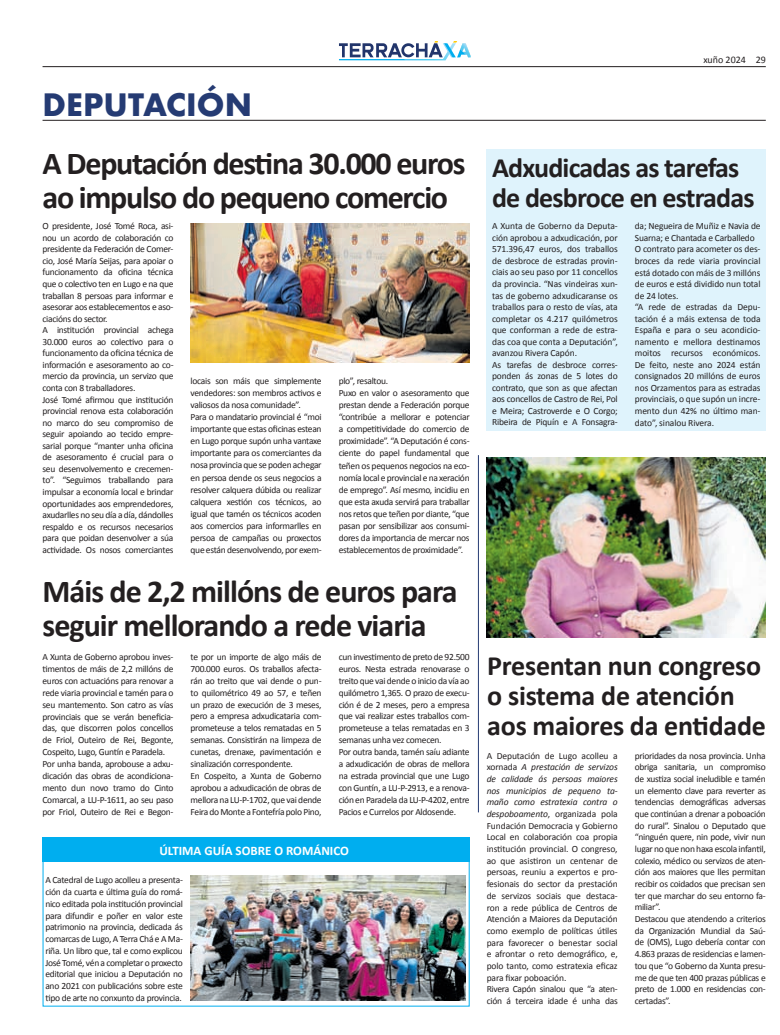
<style>
.page{position:relative;width:780px;height:1035px;background:#fff}
.page>*{position:absolute;margin:0;border:0;box-sizing:border-box;transform-origin:0 0}
.t1{font:700 32px/34px "Calibri";letter-spacing:-.04em;color:#231f20}
.t2{font:700 30px "Futura";color:#253b73}
.t3{font:700 28px/30px "Calibri";letter-spacing:-.02em;color:#231f20}
.t4{font:700 13px "Calibri";color:#fff}
.t5{font:10px "Calibri";color:#231f20}
.t6{font:9.5px/11.9px "Calibri";letter-spacing:-.03em;color:#231f20}
.t7{font:9.5px/11.5px "Calibri";letter-spacing:-.01em;color:#231f20}
.s1{font-style:italic}
</style>
<div class="page">
<hr style="left:43px;top:66px;width:722px;height:1px;background:#231f20">
<svg style="left:339px;top:41px;width:131px;height:19px"></svg>
<svg style="left:42px;top:837px;width:428px;height:170px"></svg>
<div style="left:43px;top:837px;width:426px;height:25px;background:#00aeef"></div>
<img style="left:191px;top:875px;width:275px;height:126px">
<hr style="left:43px;top:120px;width:722px;height:1px;background:#231f20">
<img style="left:486px;top:458px;width:279px;height:179px">
<div style="left:486px;top:150px;width:280px;height:281px;background:#dff3fc"></div>
<img style="left:190px;top:223px;width:279px;height:140px">
<hr style="left:478px;top:455px;width:1px;height:357px;background:#253b73">
<h2 class="t2" style="left:43px;top:83px;width:211px">DEPUTACIÓN</h2>
<h1 class="t1" style="left:43px;top:144px;width:424px">A Deputación destina 30.000 euros ao impulso do pequeno comercio</h1>
<p class="t6" style="left:43px;top:220px;width:132px;line-height:11.6px">O presidente, José Tomé Roca, asi&shy;nou un acordo de colaboración co presidente da Federación de Comer&shy;cio, José María Seijas, para apoiar o funcionamento da oficina técnica que o colectivo ten en Lugo e na que traballan 8 persoas para informar e asesorar aos establecementos e aso&shy;ciacións do sector.<br>A institución provincial achega 30.000 euros ao colectivo para o funcionamento da oficina técnica de información e asesoramento ao co&shy;mercio da provincia, un servizo que conta con 8 traballadores.<br>José Tomé afirmou que institución provincial renova esta colaboración no marco do seu compromiso de seguir apoiando ao tecido empre&shy;sarial porque “manter unha oficina de asesoramento é crucial para o seu desenvolvemento e crecemen&shy;to”. “Seguimos traballando para impulsar a economía local e brindar oportunidades aos emprendedores, axudarlles no seu día a día, dándolles respaldo e os recursos necesarios para que poidan desenvolver a súa actividade. Os nosos comerciantes</p>
<p class="t6" style="left:190px;top:374px;width:132px">locais son máis que simplemente vendedores: son membros activos e valiosos da nosa comunidade”.<br>Para o mandatario provincial é “moi importante que estas oficinas estean en Lugo porque supón unha vantaxe importante para os comerciantes da nosa provincia que se poden achegar en persoa dende os seus negocios a resolver calquera dúbida ou realizar calquera xestión cos técnicos, ao igual que tamén os técnicos acoden aos comercios para informarlles en persoa de campañas ou proxectos que están desenvolvendo, por exem-</p>
<p class="t6" style="left:338px;top:374px;width:132px">plo”, resaltou.<br>Puxo en valor o asesoramento que prestan dende a Federación porque “contribúe a mellorar e potenciar a competitividade do comercio de proximidade”. “A Deputación é cons&shy;ciente do papel fundamental que teñen os pequenos negocios na eco&shy;nomía local e provincial e na xeración de emprego”. Así mesmo, incidiu en que esta axuda servirá para traballar nos retos que teñen por diante, “que pasan por sensibilizar aos consumi&shy;dores da importancia de mercar nos establecementos de proximidade”.</p>
<h1 class="t1" style="left:43px;top:573px;width:416px">Máis de 2,2 millóns de euros para seguir mellorando a rede viaria</h1>
<p class="t6" style="left:43px;top:650px;width:132px">A Xunta de Goberno aprobou inves&shy;timentos de máis de 2,2 millóns de euros con actuacións para renovar a rede viaria provincial e tamén para o seu mantemento. Son catro as vías provinciais que se verán beneficia&shy;das, que discorren polos concellos de Friol, Outeiro de Rei, Begonte, Cospeito, Lugo, Guntín e Paradela.<br>Por unha banda, aprobouse a adxu&shy;dicación das obras de acondiciona&shy;mento dun novo tramo do Cinto Comarcal, a LU-P-1611, ao seu paso por Friol, Outeiro de Rei e Begon-</p>
<p class="t6" style="left:190px;top:650px;width:132px">te por un importe de algo máis de 700.000 euros. Os traballos afecta&shy;rán ao treito que vai dende o pun&shy;to quilométrico 49 ao 57, e teñen un prazo de execución de 3 meses, pero a empresa adxudicataria com&shy;prometeuse a telos rematadas en 5 semanas. Consistirán na limpeza de cunetas, drenaxe, pavimentación e sinalización correspondente.<br>En Cospeito, a Xunta de Goberno aprobou a adxudicación de obras de mellora na LU-P-1702, que vai dende Feira do Monte a Fontefría polo Pino,</p>
<p class="t6" style="left:338px;top:650px;width:132px">cun investimento de preto de 92.500 euros. Nesta estrada renovarase o treito que vai dende o inicio da vía ao quilómetro 1,365. O prazo de execu&shy;ción é de 2 meses, pero a empresa que vai realizar estes traballos com&shy;prometeuse a telas rematadas en 3 semanas unha vez comecen.<br>Por outra banda, tamén saíu adiante a adxudicación de obras de mellora na estrada provincial que une Lugo con Guntín, a LU-P-2913, e a renova&shy;ción en Paradela da LU-P-4202, entre Pacios e Currelos por Aldosende.</p>
<h3 class="t4" style="left:159px;top:842px;width:191px">ÚLTIMA GUÍA SOBRE O ROMÁNICO</h3>
<p class="t6" style="left:45px;top:874px;width:139px;text-align:justify">A Catedral de Lugo acolleu a presenta&shy;ción da cuarta e última guía do romá&shy;nico editada pola institución provincial para difundir e poñer en valor este patrimonio na provincia, dedicada ás comarcas de Lugo, A Terra Chá e A Ma&shy;riña. Un libro que, tal e como explicou José Tomé, vén a completar o proxecto editorial que iniciou a Deputación no ano 2021 con publicacións sobre este tipo de arte no conxunto da provincia.</p>
<p class="t5" style="left:703px;top:54px;width:64px">xuño 2024 29</p>
<h3 class="t3" style="left:492px;top:152px;width:264px">Adxudicadas as tarefas de desbroce en estradas</h3>
<p class="t7" style="left:492px;top:220px;width:127px">A Xunta de Goberno da Deputa&shy;ción aprobou a adxudicación, por<br>571.396,47 euros, dos traballos de desbroce de estradas provin&shy;ciais ao seu paso por 11 concellos da provincia. “Nas vindeiras xun&shy;tas de goberno adxudicaranse os traballos para o resto de vías, ata completar os 4.217 quilómetros que conforman a rede de estra&shy;das coa que conta a Deputación”, avanzou Rivera Capón.<br>As tarefas de desbroce corres&shy;ponden ás zonas de 5 lotes do contrato, que son as que afectan aos concellos de Castro de Rei, Pol e Meira; Castroverde e O Corgo;<br>Ribeira de Piquín e A Fonsagra-</p>
<p class="t7" style="left:634px;top:220px;width:127px">da; Negueira de Muñiz e Navia de<br>Suarna; e Chantada e Carballedo<br>O contrato para acometer os des&shy;broces da rede viaria provincial está dotado con máis de 3 millóns de euros e está dividido nun total de 24 lotes.<br>“A rede de estradas da Depu&shy;tación é a máis extensa de toda<br>España e para o seu acondicio&shy;namento e mellora destinamos moitos recursos económicos.<br>De feito, neste ano 2024 están consignados 20 millóns de euros nos Orzamentos para as estradas provinciais, o que supón un incre&shy;mento dun 42% no último man&shy;dato”, sinalou Rivera.</p>
<h3 class="t3" style="left:487px;top:649px;width:280px">Presentan nun congreso o sistema de atención aos maiores da entidade</h3>
<p class="t7" style="left:486px;top:749px;width:132px">A Deputación de Lugo acolleu a xornada <span class="s1">A prestación de servizos de calidade ás persoas maiores nos municipios de pequeno ta&shy;maño como estratexia contra o despoboamento</span>, organizada pola<br>Fundación Democracia y Gobierno<br>Local en colaboración coa propia institución provincial. O congreso, ao que asistiron un centenar de persoas, reuniu a expertos e pro&shy;fesionais do sector da prestación de servizos sociais que destaca&shy;ron a rede pública de Centros de<br>Atención a Maiores da Deputación como exemplo de políticas útiles para favorecer o benestar social e afrontar o reto demográfico, e, polo tanto, como estratexia eficaz para fixar poboación.<br>Rivera Capón sinalou que “a aten&shy;ción á terceira idade é unha das</p>
<p class="t6" style="left:634px;top:749px;width:132px">prioridades da nosa provincia. Unha obriga sanitaria, un compromiso de xustiza social ineludible e tamén un elemento clave para reverter as tendencias demográficas adversas que continúan a drenar a poboación do rural”. Sinalou o Deputado que “ninguén quere, nin pode, vivir nun lugar no que non haxa escola infantil, colexio, médico ou servizos de aten&shy;ción aos maiores que lles permitan recibir os coidados que precisan sen ter que marchar do seu entorno fa&shy;miliar”.<br>Destacou que atendendo a criterios da Organización Mundial da Saú&shy;de (OMS), Lugo debería contar con<br>4.863 prazas de residencias e lamen&shy;tou que “o Goberno da Xunta presu&shy;me de que ten 400 prazas públicas e preto de 1.000 en residencias con&shy;certadas”.</p>
</div>
